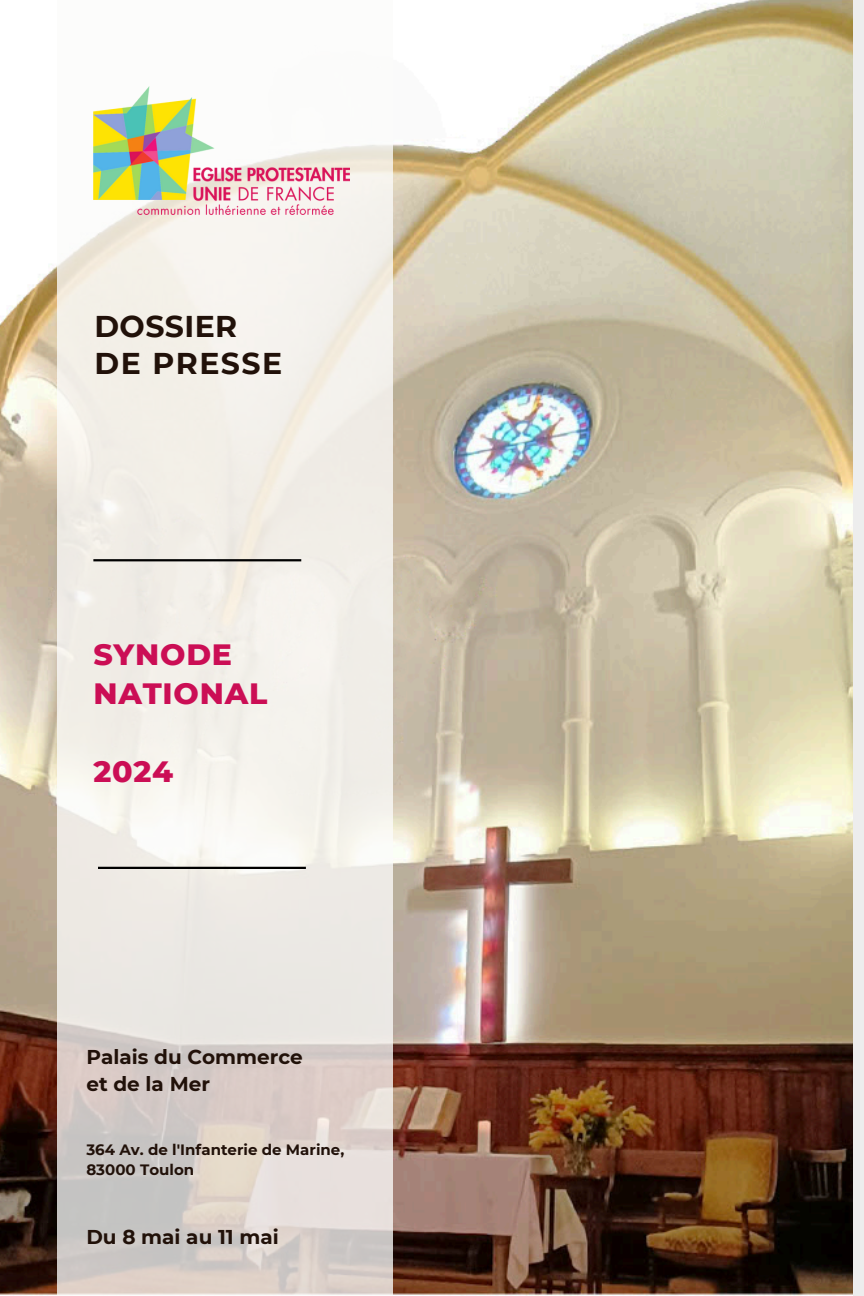
<style>
.page{position:relative;width:864px;height:1296px;background:#fff}
.page>*{position:absolute;margin:0;border:0;box-sizing:border-box;transform-origin:0 0}
.t1{font:800 30px/39px "Montserrat";letter-spacing:.025em;color:#cb0e55}
.t2{font:700 30px "Montserrat";letter-spacing:.05em;color:#211109}
.t3{font:700 30px "Montserrat";letter-spacing:.03em;color:#211109}
.t4{font:700 20px/27px "Montserrat";color:#211109}
.t5{font:700 15px/20.2px "Montserrat";color:#211109}
</style>
<div class="page">
<img style="left:0;top:0;width:853px;height:1296px">
<svg style="left:57px;top:0;width:336px;height:1296px;fill:#f1ede7"></svg>
<hr style="left:93px;top:559px;width:208px;height:2px;background:#000">
<hr style="left:98px;top:867px;width:208px;height:2px;background:#000">
<img style="left:93px;top:86px;width:257px;height:129px">
<h1 class="t3" style="left:94px;top:308px;width:144px">DOSSIER</h1>
<h1 class="t2" style="left:94px;top:345px;width:189px">DE PRESSE</h1>
<h2 class="t1" style="left:93px;top:635px;width:176px">SYNODE<br>NATIONAL</h2>
<p class="t1" style="left:93px;top:752px;width:81px">2024</p>
<h1 class="t4" style="left:86px;top:1043px;width:218px">Palais du Commerce et de la Mer</h1>
<h1 class="t5" style="left:86px;top:1139px;width:259px">364 Av. de l'Infanterie de Marine,<br>83000 Toulon</h1>
<p class="t4" style="left:86px;top:1224px;width:194px">Du 8 mai au 11 mai</p>
</div>
